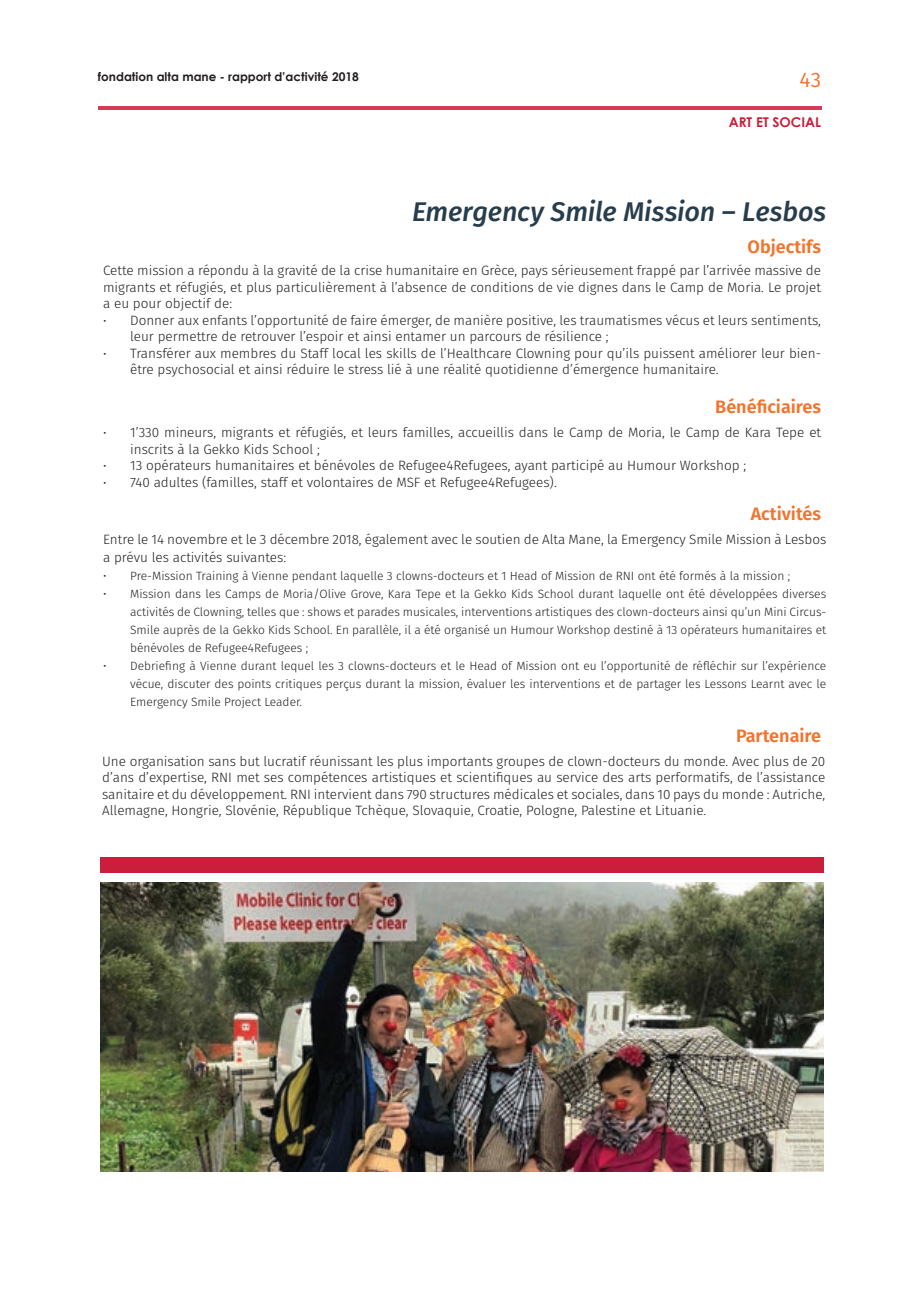
<style>
.page{position:relative;width:919px;height:1289px;background:#fff}
.page>*{position:absolute;margin:0;border:0;box-sizing:border-box;transform-origin:0 0}
.t1{font:italic 500 27px "Fira Sans";letter-spacing:-.005em;color:#273d4d}
.t2{font:21px "Fira Sans";color:#f3732c}
.t3{font:600 18px "Fira Sans";color:#f3732c}
.t4{font:300 13.5px/16.5px "Fira Sans";color:#231f20}
.t5{font:700 13.5px "Century Gothic";color:#ca1f3b}
.t6{font:300 12px/18px "Fira Sans";color:#231f20;text-align:justify}
.t7{font:700 12px "Century Gothic";color:#231f20}
.s1{font-size:12px}
</style>
<div class="page">
<hr style="left:98px;top:106px;width:723px;height:3px;background:#d73a57">
<img style="left:100px;top:882px;width:723px;height:289px">
<div style="left:100px;top:857px;width:723px;height:15px;background:#ca1f3b"></div>
<p class="t7" style="left:98px;top:69px;width:262px">fondation alta mane - rapport d’activité 2018</p>
<h2 class="t2" style="left:799px;top:64px;width:23px">43</h2>
<p class="t5" style="left:728px;top:113px;width:94px">ART ET SOCIAL</p>
<h1 class="t1" style="left:412px;top:190px;width:416px">Emergency Smile Mission – Lesbos</h1>
<h3 class="t3" style="left:747px;top:232px;width:75px">Objectifs</h3>
<p class="t4" style="left:103px;top:262px;width:719px;text-align:justify">Cette mission a répondu à la gravité de la crise humanitaire en Grèce, pays sérieusement frappé par l’arrivée massive de migrants et réfugiés, et plus particulièrement à l’absence de conditions de vie dignes dans le Camp de Moria. Le projet a eu pour objectif de:</p>
<p class="t4" style="left:130px;top:312px;width:692px;text-indent:-27px"><span class="s1">•</span> Donner aux enfants l’opportunité de faire émerger, de manière positive, les traumatismes vécus et leurs sentiments, leur permettre de retrouver l’espoir et ainsi entamer un parcours de résilience ;</p>
<p class="t4" style="left:130px;top:345px;width:692px;text-indent:-27px"><span class="s1">•</span> Transférer aux membres du Staff local les skills de l’Healthcare Clowning pour qu’ils puissent améliorer leur bien&shy;être psychosocial et ainsi réduire le stress lié à une réalité quotidienne d’émergence humanitaire.</p>
<h3 class="t3" style="left:715px;top:392px;width:107px">Bénéficiaires</h3>
<p class="t4" style="left:130px;top:424px;width:692px;text-indent:-27px"><span class="s1">•</span> 1’330 mineurs, migrants et réfugiés, et leurs familles, accueillis dans le Camp de Moria, le Camp de Kara Tepe et inscrits à la Gekko Kids School ;</p>
<p class="t4" style="left:103px;top:457px;width:644px"><span class="s1">•</span> 13 opérateurs humanitaires et bénévoles de Refugee4Refugees, ayant participé au Humour Workshop ;</p>
<p class="t4" style="left:103px;top:474px;width:455px"><span class="s1">•</span> 740 adultes (familles, staff et volontaires de MSF et Refugee4Refugees).</p>
<h3 class="t3" style="left:750px;top:499px;width:72px">Activités</h3>
<p class="t4" style="left:103px;top:530px;width:724px;line-height:18px">Entre le 14 novembre et le 3 décembre 2018, également avec le soutien de Alta Mane, la Emergency Smile Mission à Lesbos a prévu les activités suivantes:</p>
<p class="t6" style="left:103px;top:567px;width:688px">• Pre-Mission Training à Vienne pendant laquelle 3 clowns-docteurs et 1 Head of Mission de RNI ont été formés à la mission ;</p>
<p class="t6" style="left:130px;top:585px;width:697px;text-indent:-27px">• Mission dans les Camps de Moria/Olive Grove, Kara Tepe et la Gekko Kids School durant laquelle ont été développées diverses activités de Clowning, telles que : shows et parades musicales, interventions artistiques des clown-docteurs ainsi qu’un Mini Circus-Smile auprès de la Gekko Kids School. En parallèle, il a été organisé un Humour Workshop destiné à 13 opérateurs humanitaires et bénévoles de Refugee4Refugees ;</p>
<p class="t6" style="left:130px;top:657px;width:697px;text-indent:-27px">• Debriefing à Vienne durant lequel les 3 clowns-docteurs et le Head of Mission ont eu l’opportunité de réfléchir sur l’expérience vécue, discuter des points critiques perçus durant la mission, évaluer les interventions et de partager les Lessons Learnt avec le Emergency Smile Project Leader.</p>
<h3 class="t3" style="left:736px;top:720px;width:87px">Partenaire</h3>
<p class="t4" style="left:102px;top:752px;width:724px;text-align:justify">Une organisation sans but lucratif réunissant les plus importants groupes de clown-docteurs du monde. Avec plus de 20 d’ans d’expertise, RNI met ses compétences artistiques et scientifiques au service des arts performatifs, de l’assistance sanitaire et du développement. RNI intervient dans 790 structures médicales et sociales, dans 10 pays du monde : Autriche, Allemagne, Hongrie, Slovénie, République Tchèque, Slovaquie, Croatie, Pologne, Palestine et Lituanie.</p>
</div>
